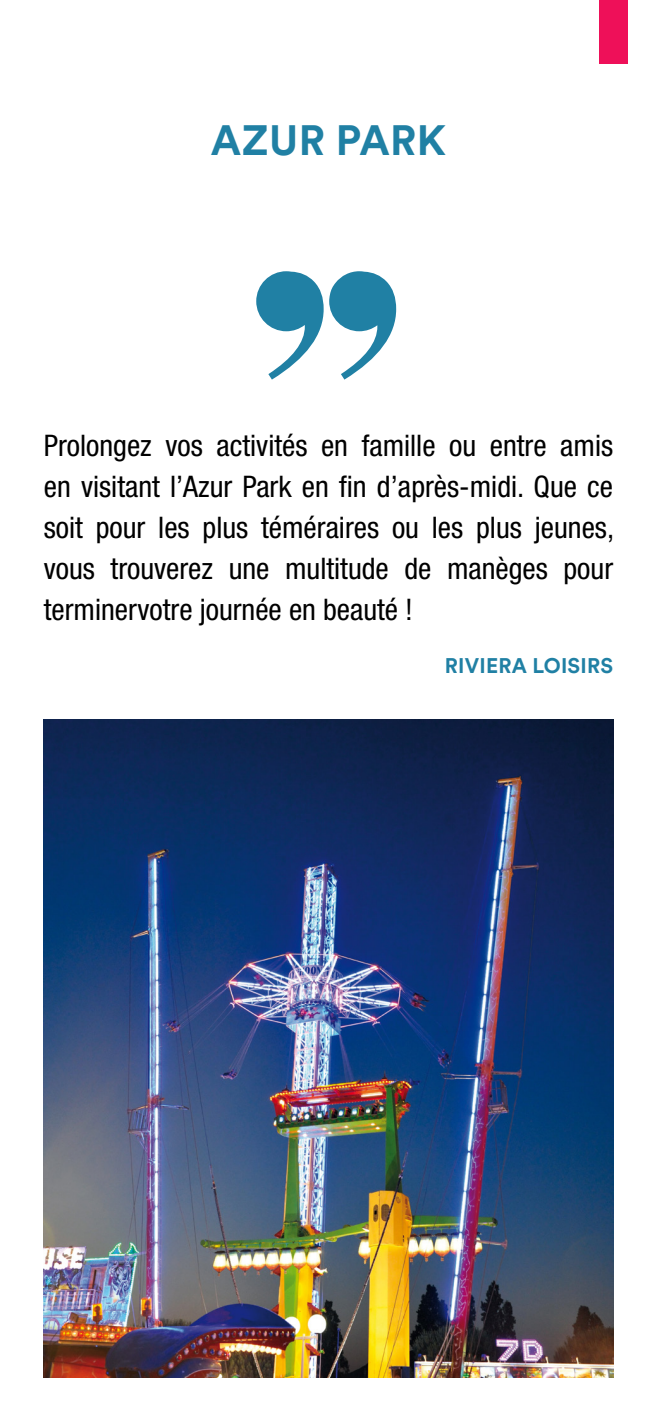
<style>
.page{position:relative;width:657px;height:1421px;background:#fff}
.page>*{position:absolute;margin:0;border:0;box-sizing:border-box;transform-origin:0 0}
.t1{font:700 42px "Circular Std";letter-spacing:.01em;color:#2080a4}
.t2{font:condensed 29.75px/41.1px "Helvetica Neue LT Pro";color:#000;text-align:justify}
.t3{font:700 21px "Circular Std";letter-spacing:.01em;color:#2080a4}
</style>
<div class="page">
<img style="left:44px;top:719px;width:568px;height:658px">
<svg style="left:329px;top:271px;width:67px;height:109px"></svg>
<svg style="left:256px;top:271px;width:67px;height:109px"></svg>
<div style="left:598px;top:0;width:29px;height:63px;background:#ee1059"></div>
<p class="t1" style="left:211px;top:113px;width:237px">AZUR PARK</p>
<p class="t2" style="left:44px;top:424px;width:571px">Prolongez vos activités en famille ou entre amis en visitant l’Azur Park en fin d’après-midi. Que ce soit pour les plus téméraires ou les plus jeunes, vous trouverez une multitude de manèges pour terminervotre journée en beauté !</p>
<p class="t3" style="left:444px;top:652px;width:170px">RIVIERA LOISIRS</p>
</div>
